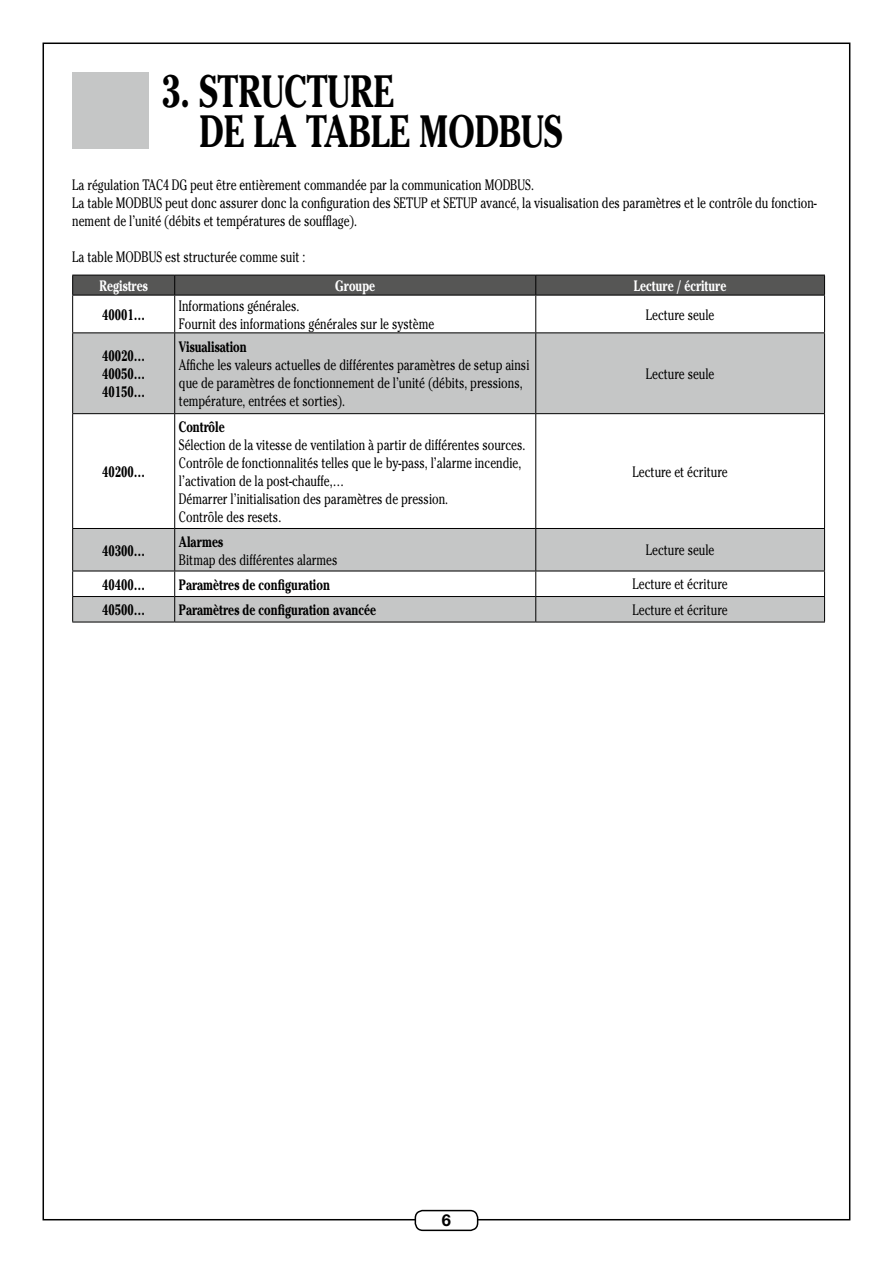
<style>
.page{position:relative;width:893px;height:1263px;background:#fff}
.page>*{position:absolute;margin:0;border:0;box-sizing:border-box;transform-origin:0 0}
.t1{font:700 45px/40.5px "Cheltenham";color:#000;scale:.75 1}
.t2{font:700 16.5px "Helvetica Neue LT Std";color:#000}
.t3{font:15px/18px "Cheltenham";color:#000;scale:.75 1}
.t4{font:700 15px/18px "Cheltenham";color:#000;text-align:justify;scale:.75 1}
.t5{font:700 15px "Cheltenham";color:#fff;scale:.75 1}
</style>
<div class="page">
<div style="left:415px;top:1210px;width:63px;height:21px;border:2px solid #000;border-radius:8px"></div>
<div style="left:72px;top:72px;width:77px;height:77px;background:#c5c6c6"></div>
<svg style="left:73px;top:333px;width:751px;height:238px;fill:#c5c6c6"></svg>
<svg style="left:72px;top:275px;width:753px;height:20px;background:#515150"></svg>
<hr style="left:72px;top:295px;width:103px;height:1px;background:#000">
<hr style="left:72px;top:295px;width:1px;height:37px;background:#000">
<hr style="left:175px;top:295px;width:361px;height:1px;background:#000">
<hr style="left:174px;top:295px;width:1px;height:37px;background:#000">
<hr style="left:536px;top:295px;width:289px;height:1px;background:#000">
<hr style="left:535px;top:295px;width:1px;height:37px;background:#000">
<hr style="left:824px;top:295px;width:1px;height:37px;background:#000">
<hr style="left:72px;top:332px;width:103px;height:1px;background:#000">
<hr style="left:72px;top:333px;width:1px;height:80px;background:#000">
<hr style="left:175px;top:332px;width:361px;height:1px;background:#000">
<hr style="left:174px;top:333px;width:1px;height:80px;background:#000">
<hr style="left:536px;top:332px;width:289px;height:1px;background:#000">
<hr style="left:535px;top:333px;width:1px;height:80px;background:#000">
<hr style="left:824px;top:333px;width:1px;height:80px;background:#000">
<hr style="left:72px;top:413px;width:103px;height:1px;background:#000">
<hr style="left:72px;top:414px;width:1px;height:114px;background:#000">
<hr style="left:175px;top:413px;width:361px;height:1px;background:#000">
<hr style="left:174px;top:414px;width:1px;height:114px;background:#000">
<hr style="left:536px;top:413px;width:289px;height:1px;background:#000">
<hr style="left:535px;top:414px;width:1px;height:114px;background:#000">
<hr style="left:824px;top:414px;width:1px;height:114px;background:#000">
<hr style="left:72px;top:528px;width:103px;height:1px;background:#000">
<hr style="left:72px;top:529px;width:1px;height:42px;background:#000">
<hr style="left:175px;top:528px;width:361px;height:1px;background:#000">
<hr style="left:174px;top:529px;width:1px;height:42px;background:#000">
<hr style="left:536px;top:528px;width:289px;height:1px;background:#000">
<hr style="left:535px;top:529px;width:1px;height:42px;background:#000">
<hr style="left:824px;top:529px;width:1px;height:42px;background:#000">
<svg style="left:72px;top:572px;width:753px;height:50px"></svg>
<hr style="left:72px;top:571px;width:103px;height:1px;background:#000">
<hr style="left:175px;top:571px;width:361px;height:1px;background:#000">
<hr style="left:72px;top:596px;width:103px;height:1px;background:#000">
<hr style="left:175px;top:596px;width:361px;height:1px;background:#000">
<hr style="left:72px;top:622px;width:103px;height:1px;background:#000">
<hr style="left:175px;top:622px;width:361px;height:1px;background:#000">
<hr style="left:536px;top:571px;width:289px;height:1px;background:#000">
<hr style="left:536px;top:596px;width:289px;height:1px;background:#000">
<hr style="left:536px;top:622px;width:289px;height:1px;background:#000">
<h1 class="t1" style="left:199px;top:70px;width:171px;text-indent:-38px">3. Structure delatable</h1>
<h1 class="t1" style="left:419px;top:111px;width:70px">Modbus</h1>
<p class="t3" style="left:72px;top:176px;width:994px">La régulation TAC4 DG peut être entièrement commandée par la communication MODBUS.<br>La table MODBUS peut donc assurer donc la configuration des SETUP et SETUP avancé, la visualisation des paramètres et le contrôle du fonction&shy;nement de l’unité (débits et températures de soufflage).</p>
<p class="t3" style="left:72px;top:248px;width:312px">La table MODBUS est structurée comme suit :</p>
<p class="t5" style="left:99px;top:277px;width:66px">Registres</p>
<p class="t5" style="left:335px;top:277px;width:55px">Groupe</p>
<p class="t5" style="left:634px;top:277px;width:125px">Lecture / écriture</p>
<p class="t4" style="left:102px;top:305px;width:58px">40001…</p>
<p class="t3" style="left:179px;top:296px;width:342px">Informations générales.<br>Fournit des informations générales sur le système</p>
<p class="t3" style="left:646px;top:305px;width:93px">Lecture seule</p>
<p class="t4" style="left:102px;top:347px;width:58px">40020… 40050… 40150…</p>
<p class="t4" style="left:179px;top:338px;width:92px">Visualisation</p>
<p class="t3" style="left:179px;top:356px;width:469px">Affiche les valeurs actuelles de différentes paramètres de setup ainsi que de paramètres de fonctionnement de l’unité (débits, pressions, température, entrées et sorties).</p>
<p class="t3" style="left:646px;top:365px;width:93px">Lecture seule</p>
<p class="t4" style="left:102px;top:462px;width:58px">40200…</p>
<p class="t4" style="left:102px;top:541px;width:58px">40300…</p>
<p class="t4" style="left:179px;top:417px;width:63px">Contrôle</p>
<p class="t3" style="left:179px;top:436px;width:463px">Sélection de la vitesse de ventilation à partir de différentes sources.<br>Contrôle de fonctionnalités telles que le by-pass, l’alarme incendie, l’activation de la post-chauffe,…<br>Démarrer l’initialisation des paramètres de pression.<br>Contrôle des resets.</p>
<p class="t4" style="left:179px;top:532px;width:60px">Alarmes</p>
<p class="t3" style="left:179px;top:550px;width:213px">Bitmap des différentes alarmes</p>
<p class="t3" style="left:633px;top:463px;width:128px">Lecture et écriture</p>
<p class="t3" style="left:646px;top:541px;width:93px">Lecture seule</p>
<p class="t4" style="left:102px;top:575px;width:58px">40400…</p>
<p class="t4" style="left:179px;top:575px;width:203px">Paramètres de configuration</p>
<p class="t3" style="left:633px;top:575px;width:128px">Lecture et écriture</p>
<p class="t4" style="left:102px;top:601px;width:58px">40500…</p>
<p class="t4" style="left:179px;top:601px;width:265px">Paramètres de configuration avancée</p>
<p class="t3" style="left:633px;top:601px;width:128px">Lecture et écriture</p>
<p class="t2" style="left:442px;top:1210px;width:11px">6</p>
</div>
